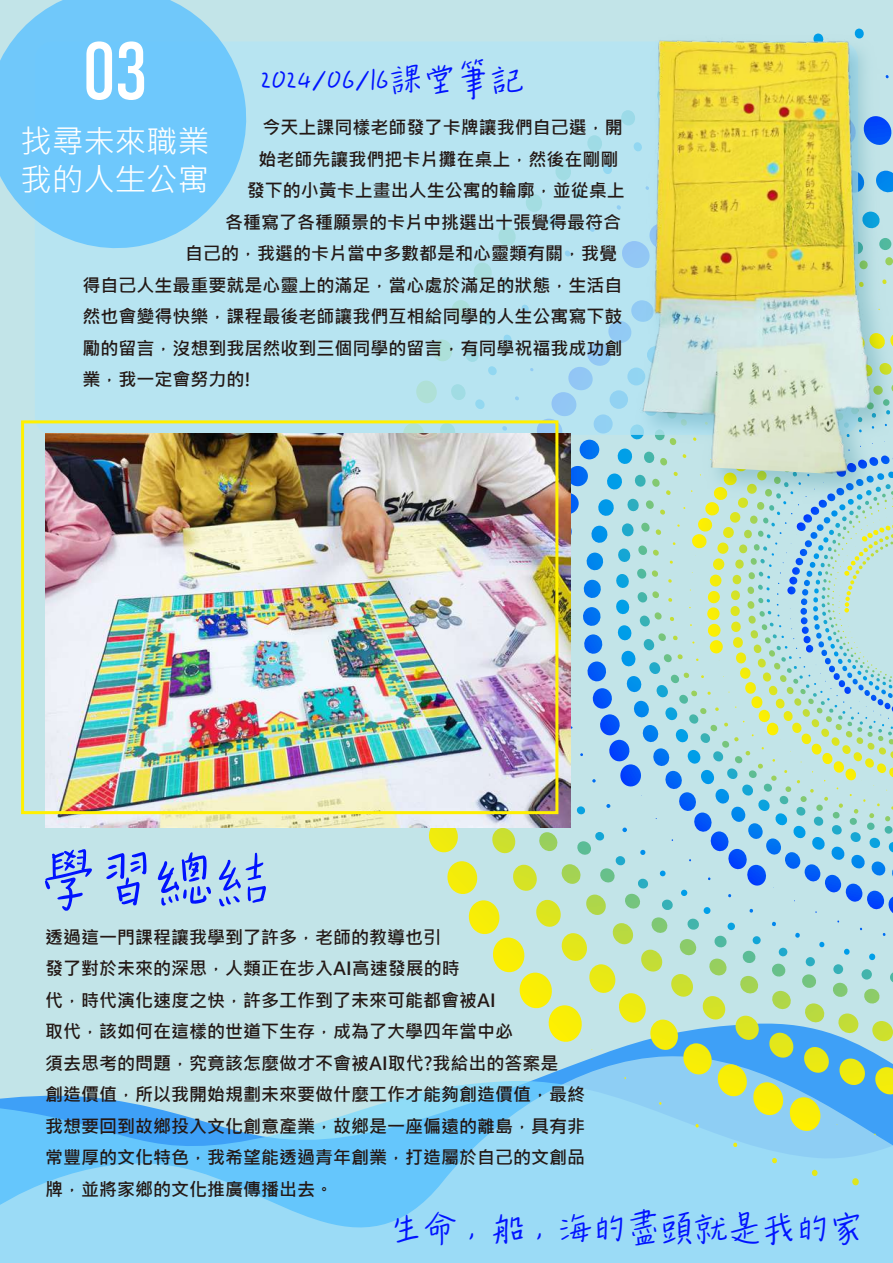
<style>
.page{position:relative;width:893px;height:1263px;background:#c2e4e8}
.page>*{position:absolute;margin:0;border:0;box-sizing:border-box;transform-origin:0 0}
.t1{font:80.85px "Bahnschrift";color:#fff}
.t2{font:54px "Senty Vanilla";color:#0013ff}
.t3{font:31.5px "Senty Vanilla";color:#0013ff}
.t4{font:31.35px/37.7px "Microsoft Jheng Hei";color:#fff}
.t5{font:700 18px/31.5px "Microsoft Jheng Hei";color:#231815}
</style>
<div class="page">
<svg style="left:0;top:1095px;width:893px;height:168px;background:#8cd4f6"></svg>
<svg style="left:852px;top:1178px;width:7px;height:8px"></svg>
<svg style="left:811px;top:1170px;width:7px;height:6px"></svg>
<svg style="left:772px;top:1158px;width:5px;height:5px"></svg>
<svg style="left:733px;top:1143px;width:4px;height:4px"></svg>
<svg style="left:381px;top:441px;width:512px;height:694px"></svg>
<div style="left:35px;top:41px;width:823px;height:394px;background:#b7e4f1;border-radius:18px"></div>
<img style="left:45px;top:433px;width:526px;height:394px">
<div style="left:21px;top:420px;width:537px;height:394px;border:3px solid #fff000"></div>
<svg style="left:0;top:0;width:246px;height:248px;fill:#6ec8fc"></svg>
<img style="left:630px;top:477px;width:263px;height:30px">
<img style="left:585px;top:28px;width:308px;height:449px">
<h1 class="t1" style="left:82px;top:10px;width:67px">03</h1>
<h3 class="t3" style="left:261px;top:51px;width:265px">2024/06/16課堂筆記</h3>
<p class="t5" style="left:263px;top:112px;width:362px">今天上課同樣老師發了卡牌讓我們自己選，開</p>
<p class="t5" style="left:259px;top:143px;width:361px">始老師先讓我們把卡片攤在桌上，然後在剛剛</p>
<p class="t5" style="left:247px;top:175px;width:379px">發下的小黃卡上畫出人生公寓的輪廓，並從桌上</p>
<p class="t5" style="left:225px;top:206px;width:397px">各種寫了各種願景的卡片中挑選出十張覺得最符合</p>
<p class="t5" style="left:185px;top:238px;width:433px">自己的，我選的卡片當中多數都是和心靈類有關，我覺</p>
<p class="t5" style="left:82px;top:269px;width:541px">得自己人生最重要就是心靈上的滿足，當心處於滿足的狀態，生活自</p>
<p class="t5" style="left:82px;top:301px;width:541px">然也會變得快樂，課程最後老師讓我們互相給同學的人生公寓寫下鼓</p>
<p class="t5" style="left:82px;top:332px;width:541px">勵的留言，沒想到我居然收到三個同學的留言，有同學祝福我成功創</p>
<p class="t5" style="left:82px;top:364px;width:172px">業，我一定會努力的!</p>
<h3 class="t4" style="left:21px;top:123px;width:190px">找尋未來職業我的人生公寓</h3>
<h2 class="t2" style="left:39px;top:831px;width:233px">學習總結</h2>
<p class="t5" style="left:45px;top:921px;width:542px">透過這一門課程讓我學到了許多，老師的教導也引<br>發了對於未來的深思，人類正在步入AI高速發展的時<br>代，時代演化速度之快，許多工作到了未來可能都會被AI<br>取代，該如何在這樣的世道下生存，成為了大學四年當中必<br>須去思考的問題，究竟該怎麼做才不會被AI取代?我給出的答案是<br>創造價值，所以我開始規劃未來要做什麼工作才能夠創造價值，最終我想要回到故鄉投入文化創意產業，故鄉是一座偏遠的離島，具有非常豐厚的文化特色，我希望能透過青年創業，打造屬於自己的文創品牌，並將家鄉的文化推廣傳播出去。</p>
<h3 class="t3" style="left:390px;top:1200px;width:475px">生命，船，海的盡頭就是我的家</h3>
</div>
